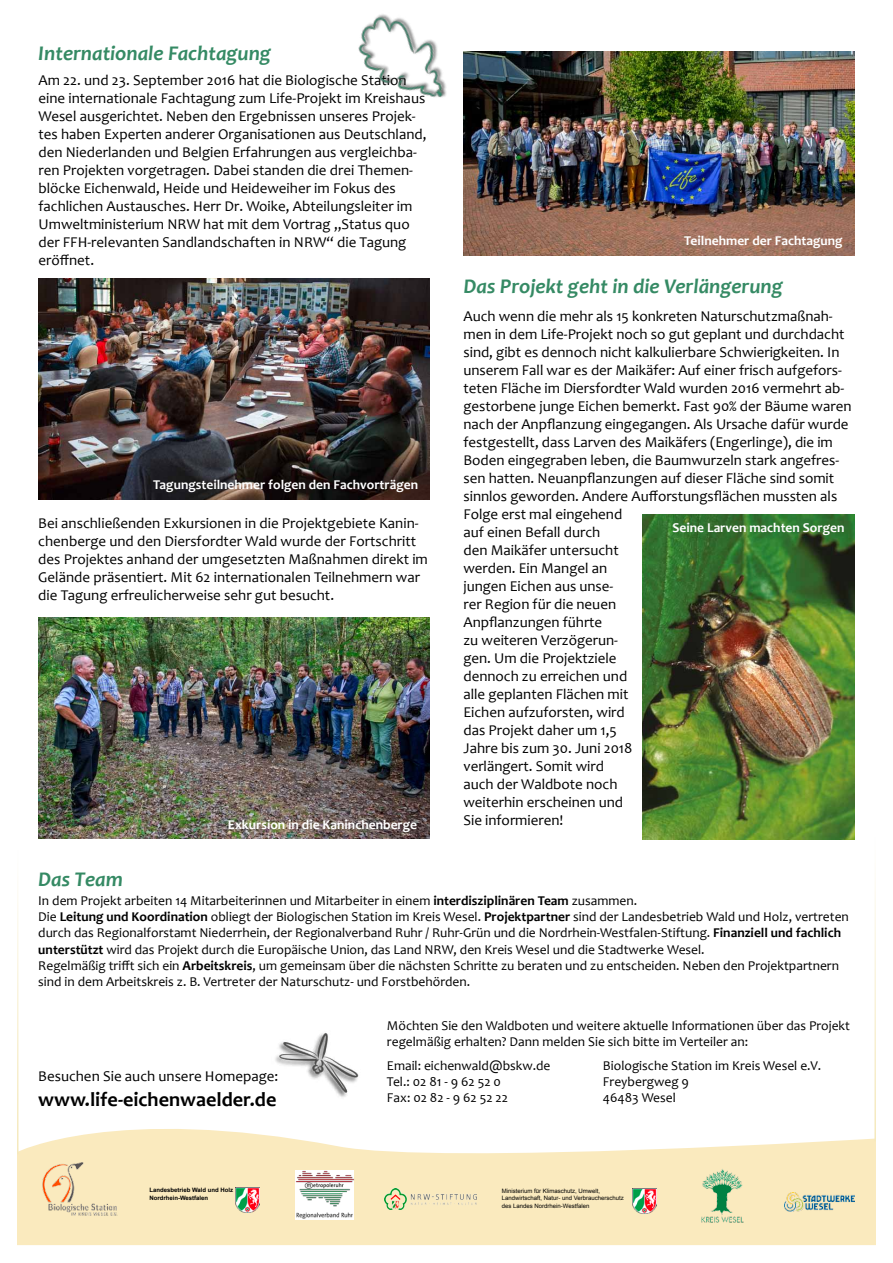
<style>
.page{position:relative;width:893px;height:1263px;background:#fff}
.page>*{position:absolute;margin:0;border:0;box-sizing:border-box;transform-origin:0 0}
.t1{font:italic 700 21px "Candara";color:#358a64}
.t2{font:700 20.25px "Candara";color:#000}
.t3{font:15px/18px "Candara";color:#000}
.t4{font:13.5px/16.2px "Candara";color:#000}
.t5{font:700 13.5px "Candara";color:#fff}
.t6{font:6px/7.2px "Arial";color:#000}
.t7{font:700 6px/7.2px "Arial";color:#000}
.s1{font-weight:700}
</style>
<div class="page">
<svg style="left:17px;top:1129px;width:859px;height:116px;background:#faedc7"></svg>
<img style="left:275px;top:1033px;width:84px;height:64px">
<hr style="left:17px;top:850px;width:2px;height:304px;background:#f5e9bc">
<hr style="left:874px;top:837px;width:2px;height:304px;background:#f5e9bc">
<img style="left:785px;top:1192px;width:69px;height:19px">
<img style="left:693px;top:1165px;width:56px;height:63px">
<img style="left:385px;top:1189px;width:91px;height:20px">
<img style="left:235px;top:1187px;width:24px;height:25px">
<div style="left:295px;top:1171px;width:59px;height:49px;background:#fff"></div>
<img style="left:295px;top:1171px;width:59px;height:47px">
<img style="left:632px;top:1188px;width:24px;height:26px">
<img style="left:39px;top:1160px;width:80px;height:57px">
<img style="left:38px;top:618px;width:391px;height:221px">
<img style="left:358px;top:14px;width:88px;height:84px">
<img style="left:38px;top:279px;width:391px;height:221px">
<img style="left:463px;top:51px;width:392px;height:204px">
<img style="left:642px;top:514px;width:213px;height:325px">
<h1 class="t1" style="left:38px;top:40px;width:234px">Internationale Fachtagung</h1>
<p class="t3" style="left:38px;top:71px;width:390px">Am 22. und 23. September 2016 hat die Biologische Station eine internationale Fachtagung zum Life-Projekt im Kreishaus Wesel ausgerichtet. Neben den Ergebnissen unseres Projek&shy;tes haben Experten anderer Organisationen aus Deutschland, den Niederlanden und Belgien Erfahrungen aus vergleichba&shy;ren Projekten vorgetragen. Dabei standen die drei Themen&shy;blöcke Eichenwald, Heide und Heideweiher im Fokus des fachlichen Austausches. Herr Dr. Woike, Abteilungsleiter im Umweltministerium NRW hat mit dem Vortrag „Status quo der FFH-relevanten Sandlandschaften in NRW“ die Tagung eröffnet.</p>
<p class="t5" style="left:684px;top:232px;width:160px">Teilnehmer der Fachtagung</p>
<h1 class="t1" style="left:463px;top:273px;width:321px">Das Projekt geht in die Verlängerung</h1>
<p class="t3" style="left:463px;top:307px;width:389px">Auch wenn die mehr als 15 konkreten Naturschutzmaßnah&shy;men in dem Life-Projekt noch so gut geplant und durchdacht sind, gibt es dennoch nicht kalkulierbare Schwierigkeiten. In unserem Fall war es der Maikäfer: Auf einer frisch aufgefors&shy;teten Fläche im Diersfordter Wald wurden 2016 vermehrt ab&shy;gestorbene junge Eichen bemerkt. Fast 90% der Bäume waren nach der Anpflanzung eingegangen. Als Ursache dafür wurde festgestellt, dass Larven des Maikäfers (Engerlinge), die im Boden eingegraben leben, die Baumwurzeln stark angefres&shy;sen hatten. Neuanpflanzungen auf dieser Fläche sind somit sinnlos geworden. Andere Aufforstungsflächen mussten als Folge erst mal eingehend<br>auf einen Befall durch<br>den Maikäfer untersucht<br>werden. Ein Mangel an<br>jungen Eichen aus unse-<br>rer Region für die neuen<br>Anpflanzungen führte<br>zu weiteren Verzögerun-<br>gen. Um die Projektziele<br>dennoch zu erreichen und<br>alle geplanten Flächen mit<br>Eichen aufzuforsten, wird<br>das Projekt daher um 1,5<br>Jahre bis zum 30. Juni 2018<br>verlängert. Somit wird<br>auch der Waldbote noch<br>weiterhin erscheinen und<br>Sie informieren!</p>
<p class="t5" style="left:153px;top:476px;width:267px">Tagungsteilnehmer folgen den Fachvorträgen</p>
<p class="t3" style="left:38px;top:513px;width:391px">Bei anschließenden Exkursionen in die Projektgebiete Kanin&shy;chenberge und den Diersfordter Wald wurde der Fortschritt des Projektes anhand der umgesetzten Maßnahmen direkt im Gelände präsentiert. Mit 62 internationalen Teilnehmern war die Tagung erfreulicherweise sehr gut besucht.</p>
<p class="t5" style="left:672px;top:520px;width:173px">Seine Larven machten Sorgen</p>
<p class="t5" style="left:228px;top:816px;width:191px">Exkursion in die Kaninchenberge</p>
<h1 class="t1" style="left:38px;top:866px;width:86px">Das Team</h1>
<p class="t4" style="left:38px;top:892px;width:812px">In dem Projekt arbeiten 14 Mitarbeiterinnen und Mitarbeiter in einem <span class="s1">interdisziplinären Team</span> zusammen.<br>Die <span class="s1">Leitung und Koordination</span> obliegt der Biologischen Station im Kreis Wesel. <span class="s1">Projektpartner</span> sind der Landesbetrieb Wald und Holz, vertreten durch das Regionalforstamt Niederrhein, der Regionalverband Ruhr / Ruhr-Grün und die Nordrhein-Westfalen-Stiftung. <span class="s1">Finanziell und fachlich unterstützt</span> wird das Projekt durch die Europäische Union, das Land NRW, den Kreis Wesel und die Stadtwerke Wesel.<br>Regelmäßig trifft sich ein <span class="s1">Arbeitskreis</span>, um gemeinsam über die nächsten Schritte zu beraten und zu entscheiden. Neben den Projektpartnern sind in dem Arbeitskreis z. B. Vertreter der Naturschutz- und Forstbehörden.</p>
<p class="t3" style="left:38px;top:1067px;width:242px">Besuchen Sie auch unsere Homepage:</p>
<h2 class="t2" style="left:38px;top:1086px;width:240px">www.life-eichenwaelder.de</h2>
<p class="t4" style="left:387px;top:1017px;width:465px">Möchten Sie den Waldboten und weitere aktuelle Informationen über das Projekt regelmäßig erhalten? Dann melden Sie sich bitte im Verteiler an:</p>
<p class="t4" style="left:387px;top:1057px;width:165px">Email: eichenwald@bskw.de</p>
<p class="t4" style="left:603px;top:1057px;width:220px">Biologische Station im Kreis Wesel e.V.</p>
<p class="t4" style="left:387px;top:1073px;width:115px">Tel.: 02 81 - 9 62 52 0</p>
<p class="t4" style="left:603px;top:1073px;width:87px">Freybergweg 9</p>
<p class="t4" style="left:387px;top:1089px;width:123px">Fax: 02 82 - 9 62 52 22</p>
<p class="t4" style="left:603px;top:1089px;width:74px">46483 Wesel</p>
<p class="t7" style="left:149px;top:1187px;width:85px">Landesbetrieb Wald und Holz<br>Nordrhein-Westfalen</p>
<p class="t6" style="left:502px;top:1187px;width:124px">Ministerium für Klimaschutz, Umwelt,<br>Landwirtschaft, Natur- und Verbraucherschutz des Landes Nordrhein-Westfalen</p>
</div>
